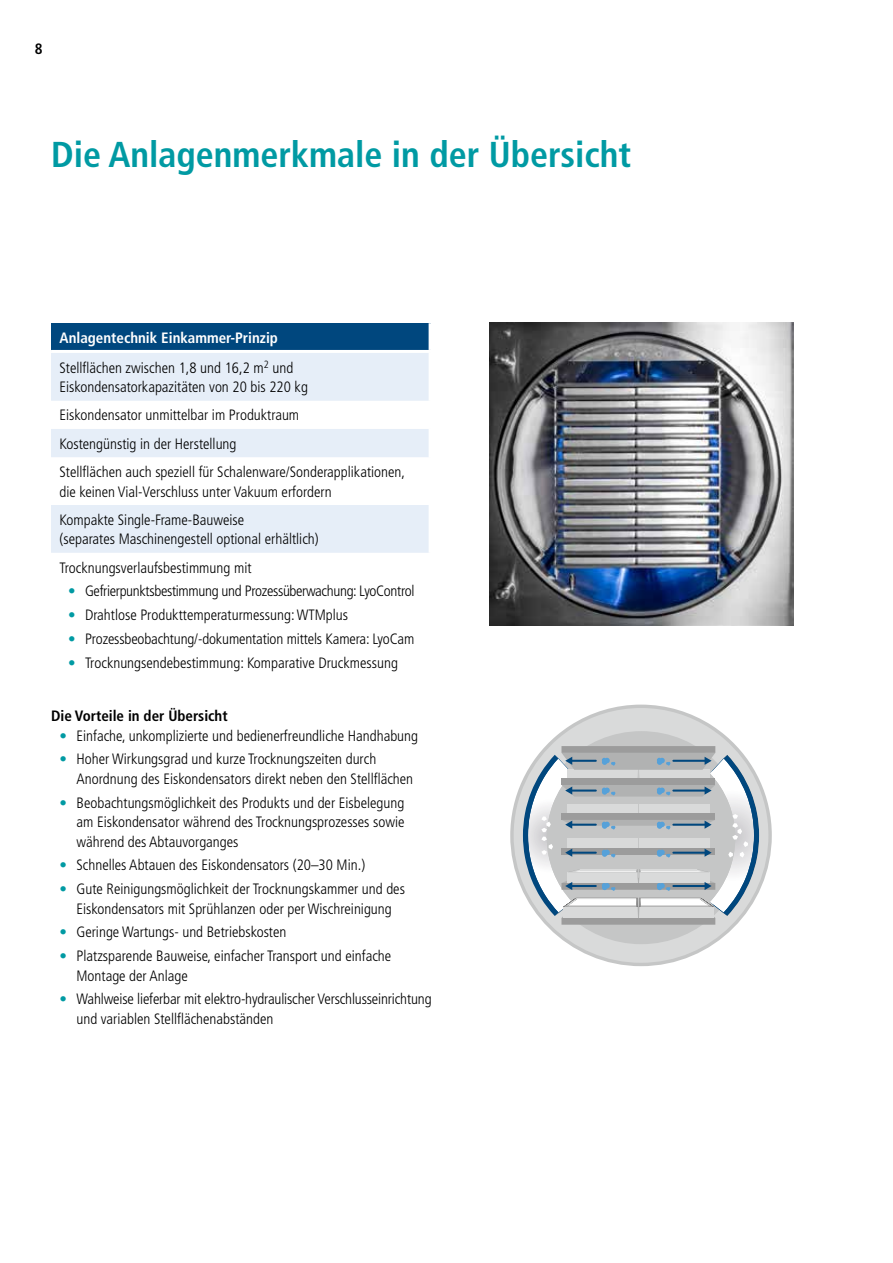
<style>
.page{position:relative;width:893px;height:1263px;background:#fff}
.page>*{position:absolute;margin:0;border:0;box-sizing:border-box;transform-origin:0 0}
.t1{font:700 condensed 36px "Frutiger";color:#009aa3}
.t2{font:300 condensed 15px/19.5px "Frutiger";color:#000}
.t3{font:300 condensed 15px "Frutiger";letter-spacing:-.02em;color:#000}
.t4{font:700 condensed 15px "Frutiger";color:#000}
.s1{font-weight:700;color:#fff}
.s2{color:#009aa3}
</style>
<div class="page">
<div style="left:51px;top:323px;width:379px;height:28px;background:#00477e"></div>
<svg style="left:51px;top:353px;width:378px;height:200px;fill:#e6eef8"></svg>
<hr style="left:51px;top:350px;width:381px;height:3px;background:#fff">
<hr style="left:429px;top:323px;width:3px;height:27px;background:#fff">
<img style="left:489px;top:323px;width:304px;height:302px">
<svg style="left:510px;top:705px;width:262px;height:261px"></svg>
<div style="left:535px;top:731px;width:213px;height:213px;background:#c5c6c6;border-radius:50%"></div>
<svg style="left:523px;top:746px;width:236px;height:179px"></svg>
<p class="t4" style="left:35px;top:42px;width:9px">8</p>
<h1 class="t1" style="left:51px;top:139px;width:581px">Die Anlagenmerkmale in der Übersicht</h1>
<p class="t2" style="left:60px;top:324px;width:235px;line-height:29.7px"><span class="s1">Anlagentechnik Einkammer-Prinzip<br></span>Stellflächen zwischen 1,8 und 16,2 m<sup>2</sup> und</p>
<p class="t2" style="left:60px;top:374px;width:347px;line-height:28.2px">Eiskondensatorkapazitäten von 20 bis 220 kg<br>Eiskondensator unmittelbar im Produktraum<br>Kostengünstig in der Herstellung<br>Stellflächen auch speziell für Schalenware/Sonderapplikationen,</p>
<p class="t2" style="left:60px;top:478px;width:274px;line-height:28.2px">die keinen Vial-Verschluss unter Vakuum erfordern<br>Kompakte Single-Frame-Bauweise</p>
<p class="t2" style="left:60px;top:526px;width:261px;line-height:28.2px">(separates Maschinengestell optional erhältlich)<br>Trocknungsverlaufsbestimmung mit</p>
<p class="t3" style="left:68px;top:585px;width:348px"><span class="s2">•</span> Gefrierpunktsbestimmung und Prozessüberwachung: LyoControl</p>
<p class="t2" style="left:68px;top:606px;width:282px"><span class="s2">•</span> Drahtlose Produkttemperaturmessung: WTMplus</p>
<p class="t2" style="left:68px;top:630px;width:348px"><span class="s2">•</span> Prozessbeobachtung/-dokumentation mittels Kamera: LyoCam</p>
<p class="t2" style="left:68px;top:654px;width:331px"><span class="s2">•</span> Trocknungsendebestimmung: Komparative Druckmessung</p>
<p class="t4" style="left:51px;top:710px;width:178px">Die Vorteile in der Übersicht</p>
<p class="t2" style="left:60px;top:727px;width:360px"><span class="s2">•</span> Einfache, unkomplizierte und bedienerfreundliche Handhabung</p>
<p class="t2" style="left:77px;top:750px;width:338px;text-indent:-17px"><span class="s2">•</span> Hoher Wirkungsgrad und kurze Trocknungszeiten durch<br>Anordnung des Eiskondensators direkt neben den Stellflächen</p>
<p class="t2" style="left:77px;top:794px;width:330px;text-align:justify;text-indent:-17px"><span class="s2">•</span> Beobachtungsmöglichkeit des Produkts und der Eisbelegung am Eiskondensator während des Trocknungsprozesses sowie während des Abtauvorganges</p>
<p class="t2" style="left:60px;top:856px;width:307px"><span class="s2">•</span> Schnelles Abtauen des Eiskondensators (20–30 Min.)</p>
<p class="t2" style="left:60px;top:880px;width:347px;text-align:center"><span class="s2">•</span> Gute Reinigungsmöglichkeit der Trocknungskammer und des<br>Eiskondensators mit Sprühlanzen oder per Wischreinigung</p>
<p class="t2" style="left:60px;top:923px;width:228px"><span class="s2">•</span> Geringe Wartungs- und Betriebskosten</p>
<p class="t2" style="left:77px;top:947px;width:316px;text-indent:-17px"><span class="s2">•</span> Platzsparende Bauweise, einfacher Transport und einfache<br>Montage der Anlage</p>
<p class="t2" style="left:77px;top:990px;width:357px;text-indent:-17px"><span class="s2">•</span> Wahlweise lieferbar mit elektro-hydraulischer Verschlusseinrichtung und variablen Stellflächenabständen</p>
</div>
